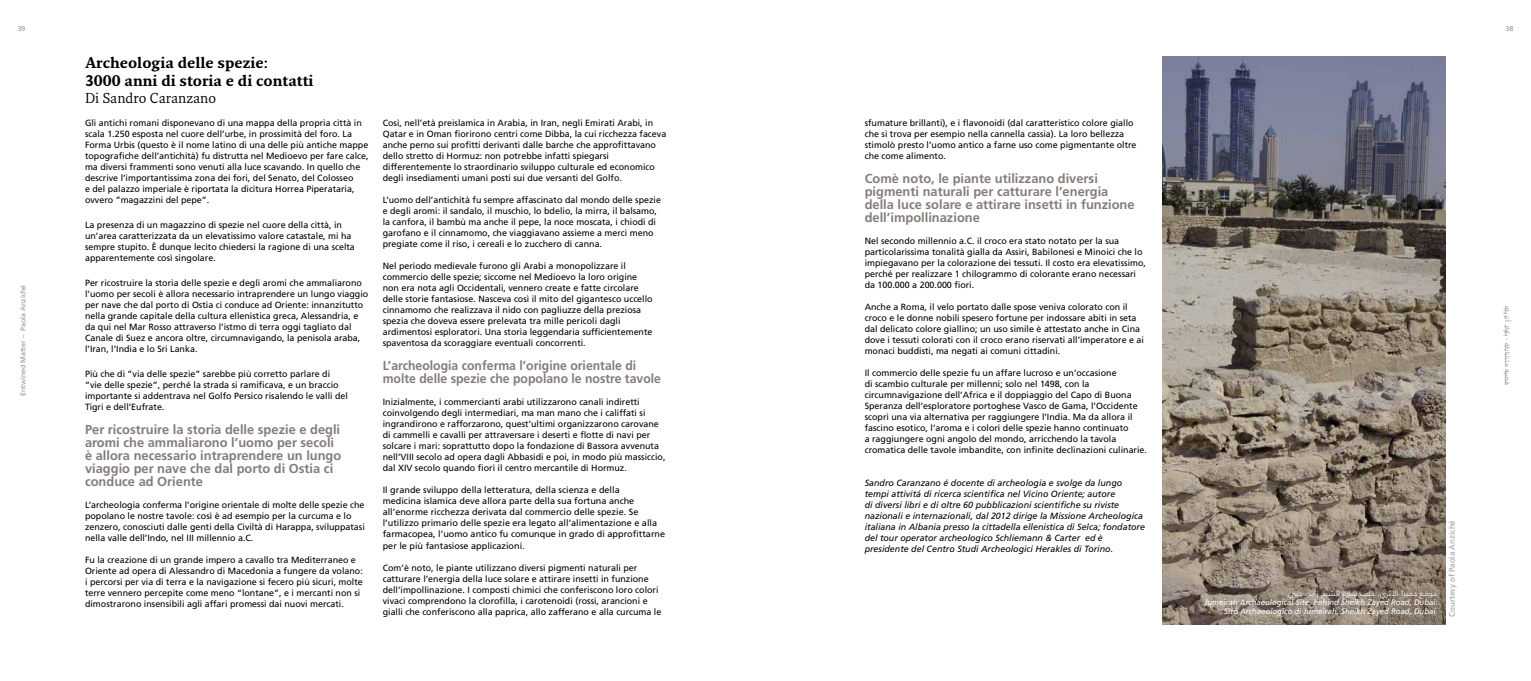
<style>
.page{position:relative;width:1531px;height:681px;background:#fff}
.page>*{position:absolute;margin:0;border:0;box-sizing:border-box;transform-origin:0 0}
.t1{font:700 15px/18px "Fresco";color:#000}
.t2{font:14px "Fresco";color:#000}
.t3{font:700 13px/13px "Frutiger LT Std";color:#837d7a}
.t4{font:700 13px/13px "Frutiger LT Std";color:#837d7a;scale:.94 1}
.t5{font:9px/11px "Frutiger LT Std";color:#000}
.t6{font:italic 9px/11px "Frutiger LT Std";color:#000}
.t7{font:italic 8px/9px "Frutiger LT Std";color:#fff;text-align:right}
.t8{font:300 8px "Frutiger LT Arabic 45";color:#fff}
.t9{font:8px "Frutiger LT Std";color:#9f9f9f}
.t10{font:7px "Frutiger LT Std";color:#939393}
.t11{font:7px "Frutiger LT Arabic 55 Roman";color:#939393}
</style>
<div class="page">
<img style="left:1162px;top:57px;width:284px;height:567px">
<p class="t10" style="left:18px;top:24px;width:9px">39</p>
<p class="t10" style="left:19px;top:331px;width:47px;rotate:-90deg">Paola Anziché</p>
<p class="t10" style="left:19px;top:396px;width:63px;rotate:-90deg">Entwined Matter –</p>
<h1 class="t1" style="left:85px;top:53px;width:230px">Archeologia delle spezie:<br>3000 anni di storia e di contatti</h1>
<h2 class="t2" style="left:85px;top:89px;width:133px">Di Sandro Caranzano</h2>
<p class="t5" style="left:85px;top:117px;width:285px">Gli antichi romani disponevano di una mappa della propria città in scala 1.250 esposta nel cuore dell’urbe in, prossimità del foro. La Forma Urbis (questo ilè nome latino di una delle più antiche mappe topografiche dell’antichità) fu distrutta nel Medioevo per fare calce, ma diversi frammenti sono venuti alla luce scavando In. quello che descrive ’l importantissima zona dei fori, del Senato, del Colosseo<br>e del palazzo imperiale è riportata la dicitura Horrea Piperataria, ovvero ”magazzini del pepe .“</p>
<p class="t5" style="left:85px;top:219px;width:271px">La presenza di un magazzino di spezie nel cuore della città in, un’area caratterizzata da un elevatissimo valore catastale, mi ha sempre stupito È. dunque lecito chiedersi la ragione di una scelta apparentemente così singolare.</p>
<p class="t5" style="left:85px;top:277px;width:285px">Per ricostruire la storia delle spezie e degli aromi che ammaliarono<br>’l uomo per secoli è allora necessario intraprendere un lungo viaggio per nave che dal porto di Ostia ci conduce ad Oriente: innanzitutto nella grande capitale della cultura ellenistica greca, Alessandria e, da qui nel Mar Rosso attraverso ’l istmo di terra oggi tagliato dal Canale di Suez e ancora oltre, circumnavigando la, penisola araba,<br>’l Iran ’l, India loe Sri Lanka.</p>
<p class="t5" style="left:85px;top:368px;width:264px">Più che di ”via delle spezie” sarebbe più corretto parlare di ”vie delle spezie ,” perché la strada si ramificava e, un braccio importante si addentrava nel Golfo Persico risalendo le valli del Tigri e dell’Eufrate.</p>
<h3 class="t3" style="left:85px;top:422px;width:258px">Per ricostruire la storia delle spezie e degli aromi che ammaliarono ’l uomo per secoli è allora necessario intraprendere un lungo viaggio per nave che dal porto di Ostia ci conduce ad Oriente</h3>
<p class="t5" style="left:85px;top:499px;width:281px">’L archeologia conferma ’l origine orientale di molte delle spezie che popolano le nostre tavole: così è ad esempio per la curcuma loe zenzero, conosciuti dalle genti della Civiltà di Harappa, sviluppatasi nella valle dell’Indo, nel III millennio C.a .</p>
<p class="t5" style="left:85px;top:554px;width:279px">Fu la creazione di un grande impero a cavallo tra Mediterraneo e Oriente ad opera di Alessandro di Macedonia a fungere da volano: i percorsi per via di terra lae navigazione si fecero più sicuri, molte terre vennero percepite come meno “lontane ie,” mercanti non si dimostrarono insensibili agli affari promessi dai nuovi mercati.</p>
<p class="t5" style="left:383px;top:117px;width:285px">Così, nell’età preislamica in Arabia in, Iran, negli Emirati Arabi in, Qatar ine Oman fiorirono centri come Dibba la, cui ricchezza faceva anche perno sui profitti derivanti dalle barche che approfittavano dello stretto di Hormuz: non potrebbe infatti spiegarsi differentemente lo straordinario sviluppo culturale ed economico degli insediamenti umani posti sui due versanti del Golfo.</p>
<p class="t5" style="left:383px;top:194px;width:280px">’L uomo dell’antichità fu sempre affascinato dal mondo delle spezie e degli aromi il: sandalo il, muschio lo, bdelio la, mirra il, balsamo, la canfora il, bambù ma anche il pepe la, noce moscata i, chiodi di garofano ile cinnamomo, che viaggiavano assieme a merci meno pregiate come il riso i, cereali loe zucchero di canna.</p>
<p class="t5" style="left:383px;top:260px;width:271px">Nel periodo medievale furono gli Arabi a monopolizzare il commercio delle spezie; siccome nel Medioevo la loro origine non era nota agli Occidentali, vennero create e fatte circolare delle storie fantasiose. Nasceva così il mito del gigantesco uccello cinnamomo che realizzava il nido con pagliuzze della preziosa spezia che doveva essere prelevata tra mille pericoli dagli ardimentosi esploratori. Una storia leggendaria sufficientemente spaventosa da scoraggiare eventuali concorrenti.</p>
<h3 class="t4" style="left:383px;top:358px;width:297px">’L archeologia conferma ’l origine orientale di molte delle spezie che popolano le nostre tavole</h3>
<p class="t5" style="left:383px;top:396px;width:284px">Inizialmente i, commercianti arabi utilizzarono canali indiretti coinvolgendo degli intermediari, ma man mano che i califfati si ingrandirono e rafforzarono, quest’ultimi organizzarono carovane di cammelli e cavalli per attraversare i deserti e flotte di navi per solcare i mari: soprattutto dopo la fondazione di Bassora avvenuta nell’VIII secolo ad opera dagli Abbasidi e poi in, modo più massiccio, dal XIV secolo quando fiorì il centro mercantile di Hormuz.</p>
<p class="t5" style="left:383px;top:484px;width:284px">Il grande sviluppo della letteratura, della scienza e della<br>medicina islamica deve allora parte della sua fortuna anche all’enorme ricchezza derivata dal commercio delle spezie. Se<br>’l utilizzo primario delle spezie era legato all’alimentazione e alla farmacopea ’l, uomo antico fu comunque in grado di approfittarne</p>
<p class="t5" style="left:383px;top:540px;width:143px">per le più fantasiose applicazioni.</p>
<p class="t5" style="left:383px;top:562px;width:280px">Com è’ noto le, piante utilizzano diversi pigmenti naturali per catturare ’l energia della luce solare e attirare insetti in funzione dell’impollinazione I. composti chimici che conferiscono loro colori vivaci comprendono la clorofilla i, carotenoidi (rossi, arancioni e gialli che conferiscono alla paprica, allo zafferano e alla curcuma le</p>
<p class="t5" style="left:865px;top:117px;width:273px">sfumature brillanti ie,) flavonoidi (dal caratteristico colore giallo che si trova per esempio nella cannella cassia .) La loro bellezza stimolò presto ’l uomo antico a farne uso come pigmentante oltre che come alimento.</p>
<h3 class="t3" style="left:865px;top:171px;width:271px">Comè noto le, piante utilizzano diversi pigmenti naturali per catturare ’l energia della luce solare e attirare insetti in funzione dell’impollinazione</h3>
<p class="t5" style="left:865px;top:235px;width:283px">Nel secondo millennio C.a il. croco era stato notato per la sua particolarissima tonalità gialla da Assiri, Babilonesi e Minoici che lo impiegavano per la colorazione dei tessuti Il. costo era elevatissimo, perché per realizzare 1 chilogrammo di colorante erano necessari da 100.000 a 200.000 fiori.</p>
<p class="t5" style="left:865px;top:301px;width:281px">Anche a Roma il, velo portato dalle spose veniva colorato con il croco lee donne nobili spesero fortune per indossare abiti in seta dal delicato colore giallino; un uso simile è attestato anche in Cina dove i tessuti colorati con il croco erano riservati all’imperatore e ai monaci buddisti, ma negati ai comuni cittadini.</p>
<p class="t5" style="left:865px;top:367px;width:284px">Il commercio delle spezie fu un affare lucroso e un’occasione<br>di scambio culturale per millenni; solo nel 1498, con la circumnavigazione dell’Africa ile doppiaggio del Capo di Buona Speranza dell’esploratore portoghese Vasco de Gama ’l, Occidente scoprì una via alternativa per raggiungere ’l India. Ma da allora il fascino esotico ’l, aroma ie colori delle spezie hanno continuato<br>a raggiungere ogni angolo del mondo, arricchendo la tavola cromatica delle tavole imbandite, con infinite declinazioni culinarie.</p>
<p class="t6" style="left:865px;top:477px;width:259px">Sandro Caranzano é docente di archeologia e svolge da lungo</p>
<p class="t6" style="left:865px;top:488px;width:252px">tempi attivitá di ricerca scientifica nel Vicino Oriente; autore</p>
<p class="t6" style="left:865px;top:499px;width:256px">di diversi libri e di oltre 60 pubblicazioni scientifiche su riviste</p>
<p class="t6" style="left:865px;top:510px;width:280px">nazionali e internazionali, dal 2012 dirige la Missione Archeologica</p>
<p class="t6" style="left:865px;top:521px;width:282px">italiana in Albania presso la cittadella ellenistica di Selca; fondatore</p>
<p class="t6" style="left:1085px;top:532px;width:19px">edè</p>
<p class="t6" style="left:865px;top:532px;width:250px">del tour operator archeologico Schliemann &amp; Carter presidente del Centro Studi Archeologici Herakles di Torino.</p>
<p class="t10" style="left:1505px;top:24px;width:9px">38</p>
<p class="t11" style="left:1513px;top:305px;width:82px;rotate:90deg">ه ا لأ ن ز يك ِ شا بكة-ب او ضيةمت ق</p>
<p class="t8" style="left:1285px;top:586px;width:154px">ي. شي خز ا ي د ،د ب شا ر عا ل ف ي،خ ل أ لث ر مي ر ا ا موقعج</p>
<p class="t7" style="left:1204px;top:597px;width:235px">Jumeirah Archaeological Site, behind Sheikh Zayed Road, Dubai.<br>Sito Archaeologico di Jumeirah, Sheikh Zayed Road, Dubai.</p>
<p class="t9" style="left:1447px;top:616px;width:98px;rotate:-90deg">Courtesy of Paola Anziché</p>
</div>
